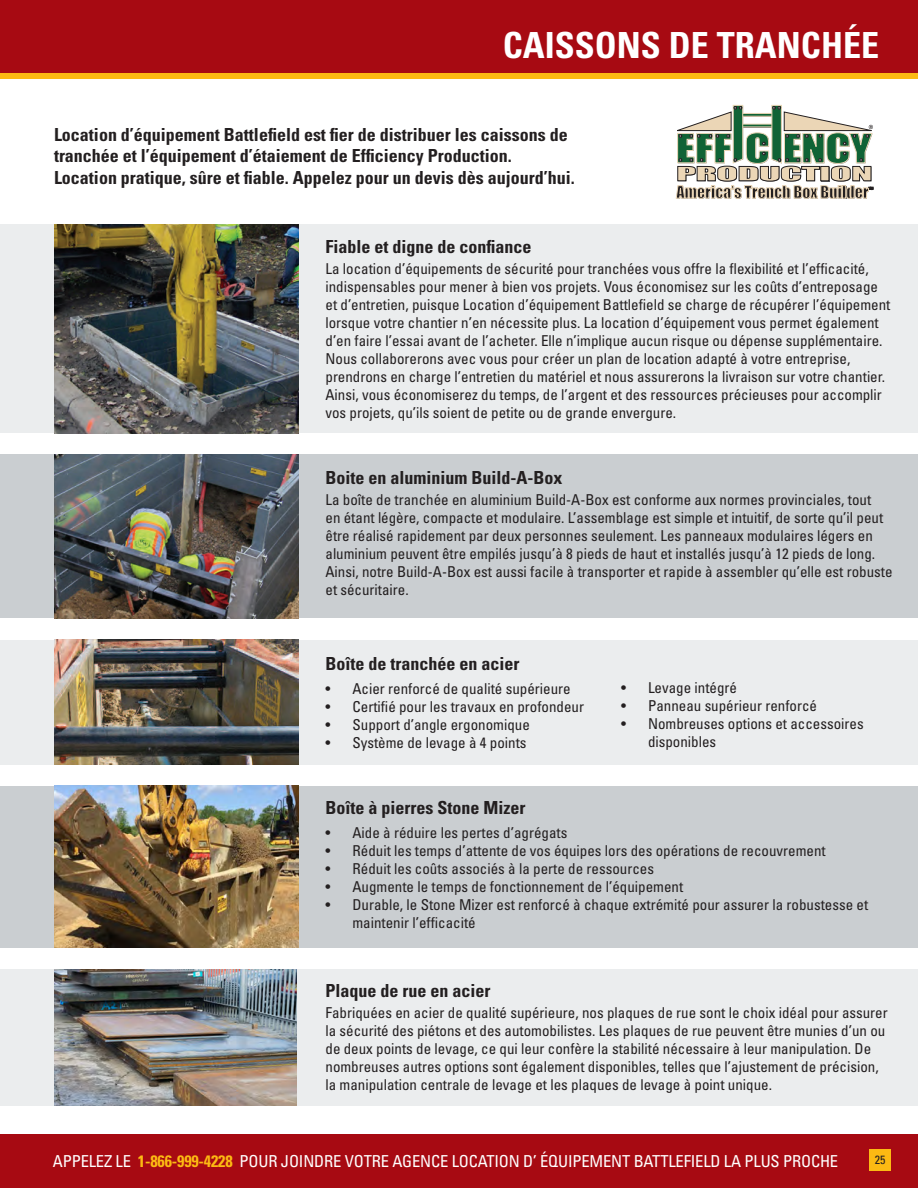
<style>
.page{position:relative;width:918px;height:1188px;background:#fff}
.page>*{position:absolute;margin:0;border:0;box-sizing:border-box;transform-origin:0 0}
.t1{font:700 condensed 36px "Univers LT Std";color:#fff}
.t2{font:700 condensed 18px/21.6px "Univers LT Std";color:#231f20}
.t3{font:condensed 16.5px "Univers LT Std";letter-spacing:-.01em;color:#fff}
.t4{font:condensed 15px/18px "Univers LT Std";color:#231f20}
.t5{font:condensed 12px "Univers LT Std";color:#231f20}
.s1{font-weight:700;color:#fcba13}
</style>
<div class="page">
<div style="left:0;top:0;width:918px;height:76px;background:#a70a12"></div>
<div style="left:0;top:1134px;width:918px;height:54px;background:#a70a12"></div>
<div style="left:869px;top:1149px;width:22px;height:22px;background:#fcba13"></div>
<div style="left:0;top:73px;width:918px;height:5px;background:#fcba13"></div>
<div style="left:0;top:225px;width:918px;height:208px;background:#ebedee"></div>
<img style="left:54px;top:225px;width:244px;height:208px">
<div style="left:0;top:969px;width:918px;height:136px;background:#ebedee"></div>
<img style="left:54px;top:969px;width:243px;height:136px">
<div style="left:0;top:786px;width:918px;height:162px;background:#caced1"></div>
<img style="left:54px;top:786px;width:244px;height:162px">
<div style="left:0;top:455px;width:918px;height:163px;background:#caced1"></div>
<img style="left:54px;top:455px;width:244px;height:163px">
<svg style="left:676px;top:105px;width:197px;height:94px"></svg>
<div style="left:0;top:640px;width:918px;height:124px;background:#ebedee"></div>
<img style="left:54px;top:640px;width:244px;height:124px">
<p class="t1" style="left:503px;top:23px;width:378px">CAISSONS DE TRANCHÉE</p>
<p class="t2" style="left:54px;top:123px;width:522px">Location d’équipement Battlefield est fier de distribuer les caissons de tranchée et l’équipement d’étaiement de Efficiency Production.<br>Location pratique, sûre et fiable. Appelez pour un devis dès aujourd’hui.</p>
<p class="t2" style="left:326px;top:236px;width:207px">Fiable et digne de confiance</p>
<p class="t4" style="left:326px;top:259px;width:566px">La location d’équipements de sécurité pour tranchées vous offre la flexibilité et l’efficacité, indispensables pour mener à bien vos projets. Vous économisez sur les coûts d’entreposage et d’entretien, puisque Location d’équipement Battlefield se charge de récupérer l’équipement lorsque votre chantier n’en nécessite plus. La location d’équipement vous permet également d’en faire l’essai avant de l’acheter. Elle n’implique aucun risque ou dépense supplémentaire.<br>Nous collaborerons avec vous pour créer un plan de location adapté à votre entreprise, prendrons en charge l’entretien du matériel et nous assurerons la livraison sur votre chantier.<br>Ainsi, vous économiserez du temps, de l’argent et des ressources précieuses pour accomplir vos projets, qu’ils soient de petite ou de grande envergure.</p>
<p class="t2" style="left:326px;top:466px;width:238px">Boite en aluminium Build-A-Box</p>
<p class="t4" style="left:326px;top:490px;width:569px">La boîte de tranchée en aluminium Build-A-Box est conforme aux normes provinciales, tout<br>en étant légère, compacte et modulaire. L’assemblage est simple et intuitif, de sorte qu’il peut être réalisé rapidement par deux personnes seulement. Les panneaux modulaires légers en aluminium peuvent être empilés jusqu’à 8 pieds de haut et installés jusqu’à 12 pieds de long.<br>Ainsi, notre Build-A-Box est aussi facile à transporter et rapide à assembler qu’elle est robuste et sécuritaire.</p>
<p class="t2" style="left:326px;top:652px;width:195px">Boîte de tranchée en acier</p>
<p class="t4" style="left:326px;top:679px;width:247px">• Acier renforcé de qualité supérieure</p>
<p class="t4" style="left:326px;top:697px;width:260px">• Certifié pour les travaux en profondeur</p>
<p class="t4" style="left:326px;top:715px;width:206px">• Support d’angle ergonomique</p>
<p class="t4" style="left:326px;top:733px;width:203px">• Système de levage à 4 points</p>
<p class="t4" style="left:621px;top:679px;width:118px">• Levage intégré</p>
<p class="t4" style="left:621px;top:697px;width:198px">• Panneau supérieur renforcé</p>
<p class="t4" style="left:648px;top:715px;width:217px;text-indent:-27px">• Nombreuses options et accessoires disponibles</p>
<p class="t2" style="left:326px;top:797px;width:201px">Boîte à pierres Stone Mizer</p>
<p class="t4" style="left:326px;top:824px;width:243px">• Aide à réduire les pertes d’agrégats</p>
<p class="t4" style="left:326px;top:842px;width:502px">• Réduit les temps d’attente de vos équipes lors des opérations de recouvrement</p>
<p class="t4" style="left:326px;top:860px;width:330px">• Réduit les coûts associés à la perte de ressources</p>
<p class="t4" style="left:326px;top:878px;width:359px">• Augmente le temps de fonctionnement de l’équipement</p>
<p class="t4" style="left:352px;top:896px;width:517px;text-indent:-27px">• Durable, le Stone Mizer est renforcé à chaque extrémité pour assurer la robustesse et maintenir l’efficacité</p>
<p class="t2" style="left:326px;top:980px;width:166px">Plaque de rue en acier</p>
<p class="t4" style="left:326px;top:1004px;width:564px">Fabriquées en acier de qualité supérieure, nos plaques de rue sont le choix idéal pour assurer la sécurité des piétons et des automobilistes. Les plaques de rue peuvent être munies d’un ou de deux points de levage, ce qui leur confère la stabilité nécessaire à leur manipulation. De nombreuses autres options sont également disponibles, telles que l’ajustement de précision, la manipulation centrale de levage et les plaques de levage à point unique.</p>
<p class="t3" style="left:53px;top:1151px;width:787px">APPELEZ LE <span class="s1">1-866-999-4228</span> POUR JOINDRE VOTRE AGENCE LOCATION D’ ÉQUIPEMENT BATTLEFIELD LA PLUS PROCHE</p>
<p class="t5" style="left:875px;top:1152px;width:12px">25</p>
</div>
